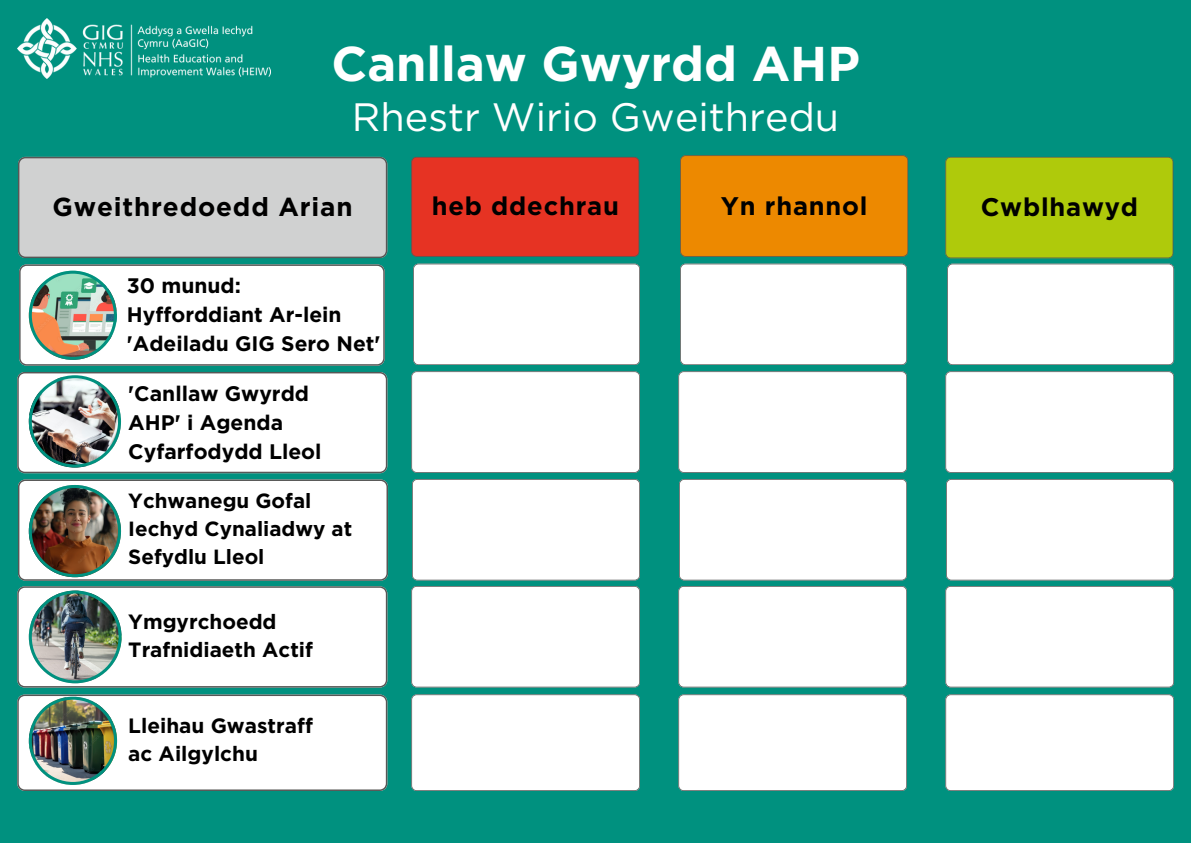
<style>
.page{position:relative;width:1191px;height:843px;background:#fff}
.page>*{position:absolute;margin:0;border:0;box-sizing:border-box;transform-origin:0 0}
.t1{font:700 48.7px "Gotham";color:#fff}
.t2{font:39.5px "Gotham";color:#fff}
.t3{font:700 26px "Gotham";letter-spacing:.03em;color:#000}
.t4{font:700 25.4px "Gotham";letter-spacing:.03em;color:#000}
.t5{font:700 21px/29.3px "Gotham";color:#000}
.t6{font:700 20.7px/28.2px "Gotham";color:#000}
.t7{font:700 20.5px/28.2px "Gotham";color:#000}
</style>
<div class="page">
<div style="left:0;top:0;width:1190px;height:842px;background:#00917f"></div>
<img style="left:17px;top:19px;width:253px;height:59px">
<div style="left:413px;top:263px;width:226px;height:102px;background:#fff"></div>
<div style="left:411px;top:157px;width:228px;height:99px;background:#e63323"></div>
<div style="left:411px;top:371px;width:229px;height:101px;background:#fff"></div>
<div style="left:411px;top:479px;width:229px;height:208px;background:#fff"></div>
<div style="left:411px;top:694px;width:229px;height:96px;background:#fff"></div>
<div style="left:680px;top:263px;width:226px;height:102px;background:#fff"></div>
<div style="left:680px;top:155px;width:228px;height:101px;background:#ed8900"></div>
<div style="left:678px;top:371px;width:228px;height:101px;background:#fff"></div>
<div style="left:678px;top:479px;width:228px;height:208px;background:#fff"></div>
<div style="left:678px;top:694px;width:228px;height:96px;background:#fff"></div>
<svg style="left:945px;top:157px;width:228px;height:208px"></svg>
<div style="left:945px;top:371px;width:228px;height:101px;background:#fff"></div>
<div style="left:945px;top:479px;width:228px;height:208px;background:#fff"></div>
<div style="left:945px;top:694px;width:228px;height:96px;background:#fff"></div>
<div style="left:18px;top:157px;width:369px;height:101px;background:#d0d1d1"></div>
<svg style="left:19px;top:264px;width:365px;height:101px"></svg>
<svg style="left:17px;top:372px;width:370px;height:101px"></svg>
<svg style="left:18px;top:479px;width:370px;height:101px"></svg>
<svg style="left:17px;top:586px;width:370px;height:101px"></svg>
<svg style="left:17px;top:694px;width:370px;height:96px"></svg>
<p class="t1" style="left:331px;top:34px;width:530px">Canllaw Gwyrdd AHP</p>
<p class="t2" style="left:352px;top:93px;width:489px">Rhestr Wirio Gweithredu</p>
<p class="t3" style="left:53px;top:191px;width:301px">Gweithredoedd Arian</p>
<h2 class="t4" style="left:431px;top:191px;width:189px">heb ddechrau</h2>
<h2 class="t4" style="left:720px;top:190px;width:148px">Yn rhannol</h2>
<p class="t4" style="left:980px;top:192px;width:159px">Cwblhawyd</p>
<p class="t5" style="left:127px;top:270px;width:116px">30 munud:</p>
<p class="t5" style="left:127px;top:300px;width:255px">Hyfforddiant Ar-lein 'Adeiladu GIG Sero Net'</p>
<p class="t5" style="left:128px;top:378px;width:195px">'Canllaw Gwyrdd<br>AHP' i Agenda<br>Cyfarfodydd Lleol</p>
<p class="t7" style="left:128px;top:486px;width:225px">Ychwanegu Gofal<br>Iechyd Cynaliadwy at<br>Sefydlu Lleol</p>
<h2 class="t6" style="left:128px;top:607px;width:186px">Ymgyrchoedd<br>Trafnidiaeth Actif</h2>
<p class="t6" style="left:128px;top:711px;width:186px">Lleihau Gwastraff ac Ailgylchu</p>
</div>
